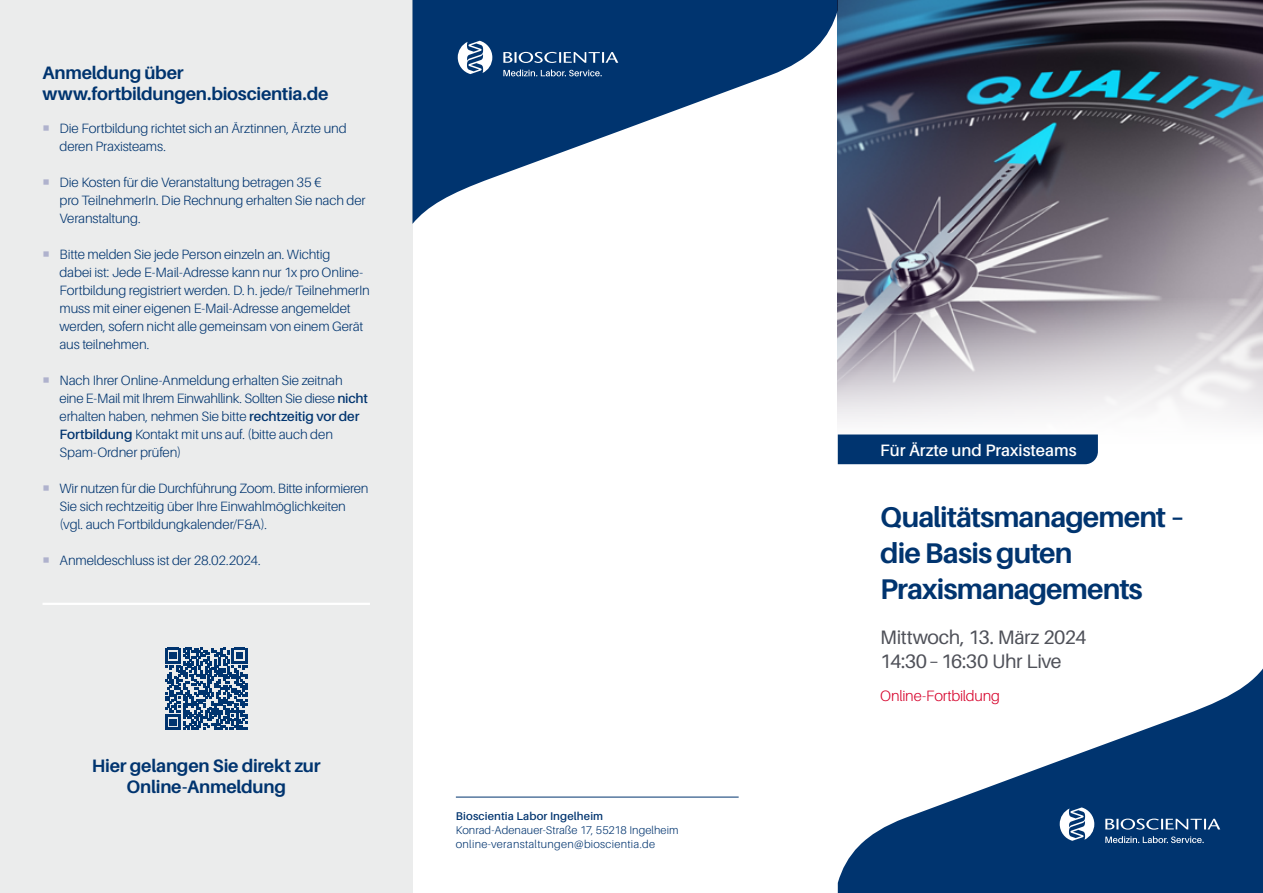
<style>
.page{position:relative;width:1263px;height:893px;background:#fff}
.page>*{position:absolute;margin:0;border:0;box-sizing:border-box;transform-origin:0 0}
.t1{font:700 28.5px/36px "Aileron";letter-spacing:-.035em;color:#00346f}
.t2{font:19.5px/24px "Aileron";letter-spacing:-.02em;color:#4f5159}
.t3{font:700 18px/21px "Aileron";letter-spacing:-.015em;color:#00346f}
.t4{font:600 16.5px "Aileron";color:#fff}
.t5{font:300 15px "Aileron";letter-spacing:-.015em;color:#d6002a}
.t6{font:300 13.5px/18px "Aileron";letter-spacing:-.01em;color:#00346f}
.t7{font:300 11.25px/14.2px "Aileron";letter-spacing:.02em;color:#00346f}
.t8{font:600 11.25px "Aileron";letter-spacing:.01em;color:#00346f}
.s1{color:#afb2cd}
.s2{font-weight:600}
</style>
<div class="page">
<img style="left:838px;top:0;width:425px;height:266px">
<svg style="left:838px;top:266px;width:425px;height:156px"></svg>
<svg style="left:838px;top:668px;width:425px;height:225px;fill:#00346f"></svg>
<svg style="left:1060px;top:807px;width:160px;height:36px;background:#375f8e"></svg>
<div style="left:838px;top:434px;width:260px;height:30px;background:#00346f"></div>
<div style="left:0;top:0;width:412px;height:893px;background:#ebecec"></div>
<hr style="left:43px;top:603px;width:327px;height:2px;background:#fff">
<svg style="left:165px;top:648px;width:82px;height:82px"></svg>
<hr style="left:456px;top:797px;width:283px;height:1px;background:#00346f">
<svg style="left:412px;top:0;width:426px;height:224px;fill:#00346f"></svg>
<svg style="left:458px;top:41px;width:160px;height:35px;background:#38608e"></svg>
<h3 class="t3" style="left:43px;top:62px;width:287px">Anmeldung über www.fortbildungen.bioscientia.de</h3>
<p class="t6" style="left:60px;top:119px;width:289px;text-indent:-17px"><span class="s1">○</span> Die Fortbildung richtet sich an Ärztinnen, Ärzte und deren Praxisteams.</p>
<p class="t6" style="left:60px;top:173px;width:308px;text-indent:-17px"><span class="s1">○</span> Die Kosten für die Veranstaltung betragen 35 €<br>pro TeilnehmerIn. Die Rechnung erhalten Sie nach der<br>Veranstaltung.</p>
<p class="t6" style="left:60px;top:245px;width:312px;text-indent:-17px"><span class="s1">○</span> Bitte melden Sie jede Person einzeln an. Wichtig<br>dabei ist: Jede E-Mail-Adresse kann nur 1x pro Online-Fortbildung registriert werden. D. h. jede/r TeilnehmerIn muss mit einer eigenen E-Mail-Adresse angemeldet werden, sofern nicht alle gemeinsam von einem Gerät aus teilnehmen.</p>
<p class="t6" style="left:60px;top:371px;width:310px;text-indent:-17px"><span class="s1">○</span> Nach Ihrer Online-Anmeldung erhalten Sie zeitnah eine E-Mail mit Ihrem Einwahllink. Sollten Sie diese <span class="s2">nicht </span>erhalten haben, nehmen Sie bitte <span class="s2">rechtzeitig vor der Fortbildung</span> Kontakt mit uns auf. (bitte auch den Spam-Ordner prüfen)</p>
<p class="t6" style="left:60px;top:479px;width:310px;text-indent:-17px"><span class="s1">○</span> Wir nutzen für die Durchführung Zoom. Bitte informieren<br>Sie sich rechtzeitig über Ihre Einwahlmöglichkeiten (vgl. auch Fortbildungkalender/F&amp;A).</p>
<p class="t6" style="left:43px;top:551px;width:220px"><span class="s1">○</span> Anmeldeschluss ist der 28.02.2024.</p>
<h3 class="t3" style="left:92px;top:755px;width:230px;text-align:center">Hier gelangen Sie direkt zur<br>Online-Anmeldung</h3>
<p class="t8" style="left:456px;top:809px;width:149px">Bioscientia Labor Ingelheim</p>
<p class="t7" style="left:456px;top:823px;width:224px">Konrad-Adenauer-Straße 17, 55218 Ingelheim online-veranstaltungen@bioscientia.de</p>
<p class="t4" style="left:880px;top:441px;width:198px">Für Ärzte und Praxisteams</p>
<h1 class="t1" style="left:880px;top:499px;width:306px">Qualitätsmanagement – die Basis guten<br>Praxismanagements</h1>
<h2 class="t2" style="left:880px;top:626px;width:208px">Mittwoch, 13. März 2024<br>14:30–16:30 Uhr Live</h2>
<p class="t5" style="left:880px;top:688px;width:121px">Online-Fortbildung</p>
</div>
